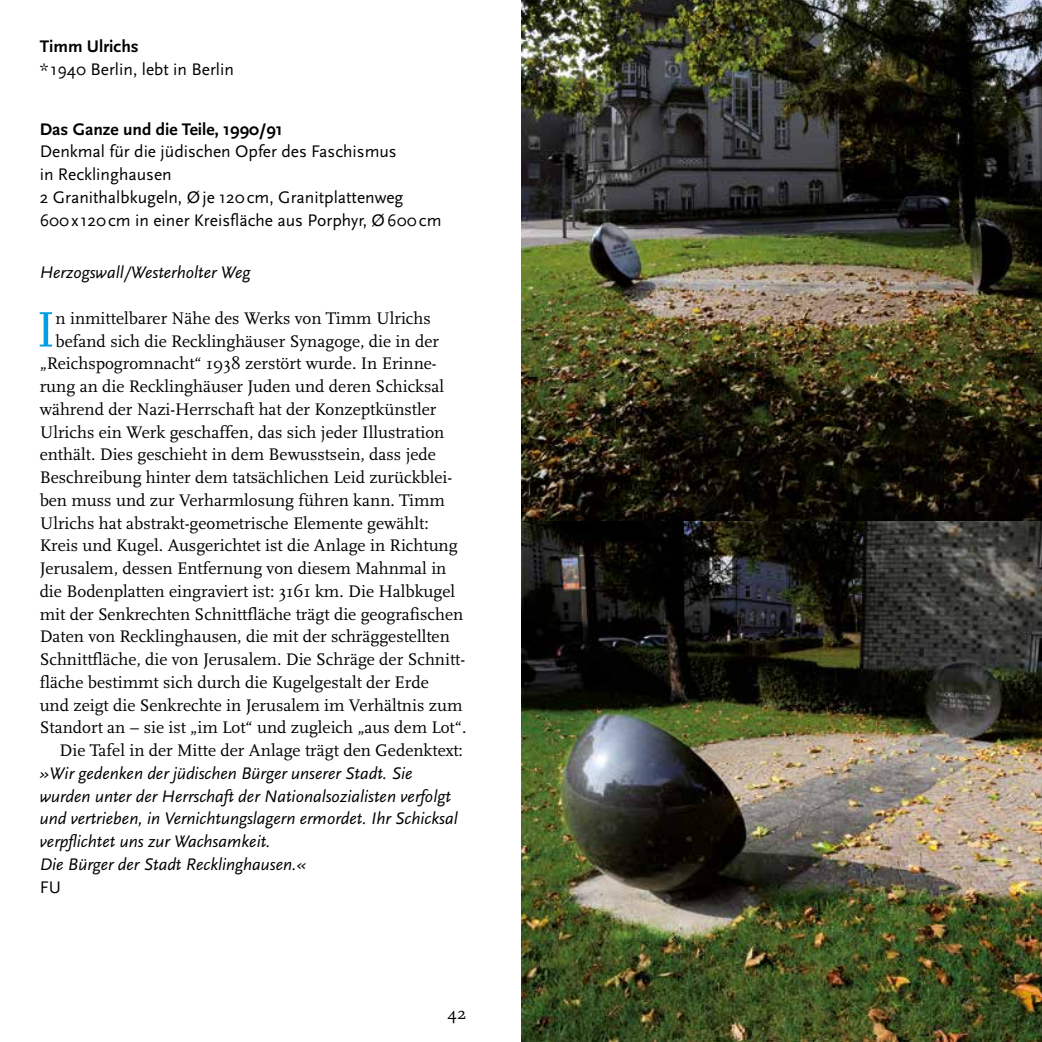
<style>
.page{position:relative;width:1042px;height:1042px;background:#fff}
.page>*{position:absolute;margin:0;border:0;box-sizing:border-box;transform-origin:0 0}
.t1{font:51.98px "Scala";color:#009fe3}
.t2{font:17.5px "Scala";color:#000}
.t3{font:italic 17.5px/22.8px "Scala Sans";color:#000}
.t4{font:17.5px/22.8px "Scala Sans";color:#000}
.t5{font:700 17.5px "Scala Sans";color:#000}
</style>
<div class="page">
<img style="left:521px;top:0;width:521px;height:1042px">
<p class="t5" style="left:40px;top:37px;width:101px">Timm Ulrichs</p>
<p class="t4" style="left:40px;top:58px;width:196px">* 1940 Berlin, lebt in Berlin</p>
<p class="t5" style="left:40px;top:120px;width:244px">Das Ganze und die Teile, 1990/91</p>
<p class="t4" style="left:40px;top:141px;width:403px">Denkmal für die jüdischen Opfer des Faschismus<br>in Recklinghausen<br>2 Granithalbkugeln, Øje 120cm, Granitplattenweg 600x 120cm in einer Kreisfläche aus Porphyr, Ø600cm</p>
<p class="t3" style="left:40px;top:261px;width:212px">Herzogswall/Westerholter Weg</p>
<h1 class="t1" style="left:36px;top:301px;width:21px">I</h1>
<p class="t2" style="left:56px;top:308px;width:377px">n inmittelbarer Nähe des Werks von Timm Ulrichs</p>
<p class="t2" style="left:56px;top:331px;width:385px">befand sich die Recklinghäuser Synagoge, die in der</p>
<p class="t2" style="left:40px;top:354px;width:398px">„Reichspogromnacht“ 1938 zerstört wurde. In Erinne-</p>
<p class="t2" style="left:40px;top:377px;width:406px">rung an die Recklinghäuser Juden und deren Schicksal</p>
<p class="t2" style="left:40px;top:399px;width:398px">während der Nazi-Herrschaft hat der Konzeptkünstler</p>
<p class="t2" style="left:40px;top:422px;width:406px">Ulrichs ein Werk geschaffen, das sich jeder Illustration</p>
<p class="t2" style="left:40px;top:445px;width:398px">enthält. Dies geschieht in dem Bewusstsein, dass jede</p>
<p class="t2" style="left:40px;top:468px;width:414px">Beschreibung hinter dem tatsächlichen Leid zurückblei-</p>
<p class="t2" style="left:40px;top:490px;width:407px">ben muss und zur Verharmlosung führen kann. Timm</p>
<p class="t2" style="left:40px;top:513px;width:391px">Ulrichs hat abstrakt-geometrische Elemente gewählt:</p>
<p class="t2" style="left:40px;top:536px;width:419px">Kreis und Kugel. Ausgerichtet ist die Anlage in Richtung</p>
<p class="t2" style="left:40px;top:559px;width:408px">Jerusalem, dessen Entfernung von diesem Mahnmal in</p>
<p class="t2" style="left:40px;top:581px;width:417px">die Bodenplatten eingraviert ist: 3161 km. Die Halbkugel</p>
<p class="t2" style="left:40px;top:604px;width:425px">mit der Senkrechten Schnittfläche trägt die geografischen</p>
<p class="t2" style="left:40px;top:627px;width:412px">Daten von Recklinghausen, die mit der schräggestellten</p>
<p class="t2" style="left:40px;top:650px;width:427px">Schnittfläche, die von Jerusalem. Die Schräge der Schnitt-</p>
<p class="t2" style="left:40px;top:672px;width:391px">fläche bestimmt sich durch die Kugelgestalt der Erde</p>
<p class="t2" style="left:40px;top:695px;width:424px">und zeigt die Senkrechte in Jerusalem im Verhältnis zum</p>
<p class="t2" style="left:40px;top:718px;width:428px">Standort an – sie ist „im Lot“ und zugleich „aus dem Lot“.</p>
<p class="t2" style="left:60px;top:741px;width:405px">Die Tafel in der Mitte der Anlage trägt den Gedenktext:</p>
<p class="t3" style="left:40px;top:762px;width:419px">»Wir gedenken der jüdischen Bürger unserer Stadt. Sie wurden unter der Herrschaft der Nationalsozialisten verfolgt und vertrieben, in Vernichtungslagern ermordet. Ihr Schicksal verpflichtet uns zur Wachsamkeit.<br>Die Bürger der Stadt Recklinghausen.«</p>
<p class="t4" style="left:40px;top:876px;width:23px">FU</p>
<p class="t2" style="left:447px;top:1004px;width:21px">42</p>
</div>
